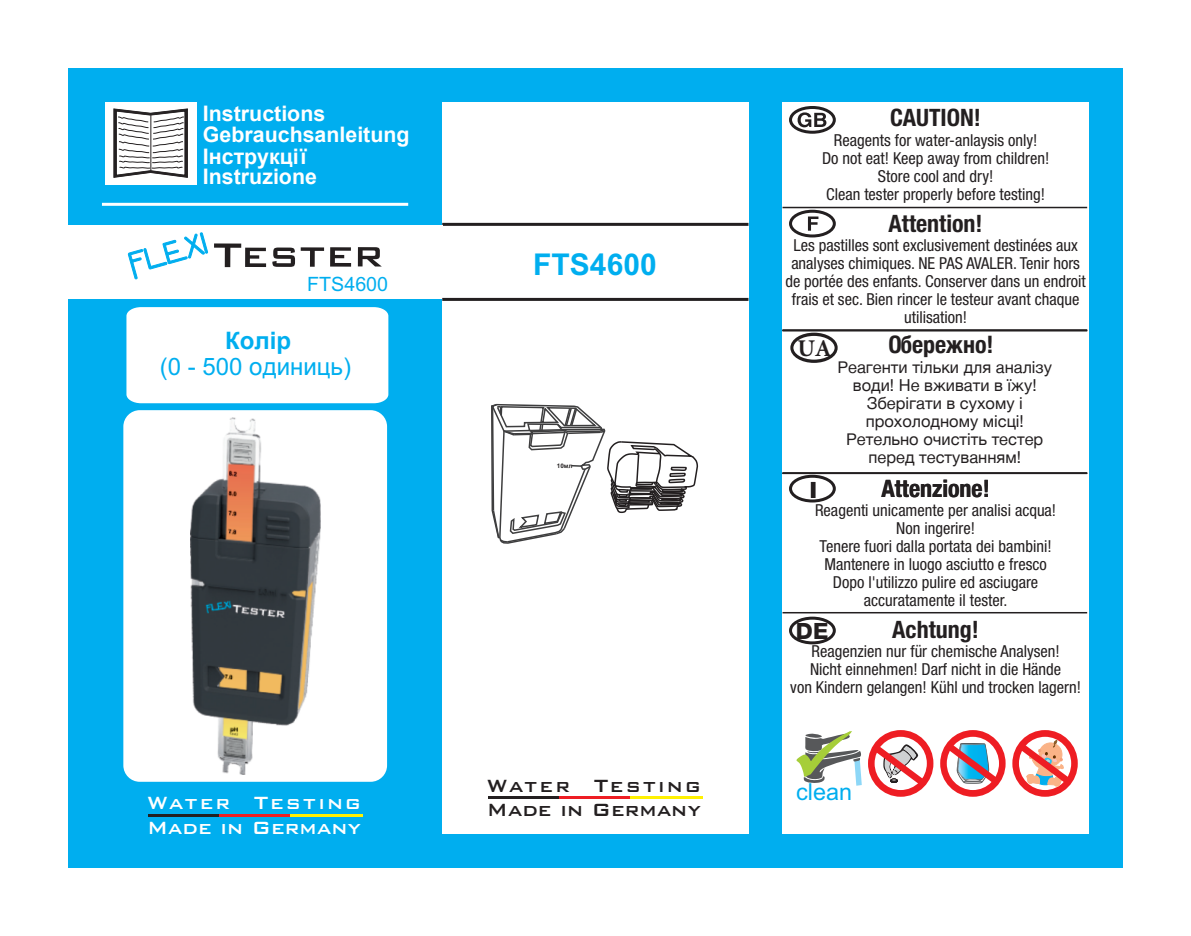
<style>
.page{position:relative;width:1191px;height:936px;background:#fff}
.page>*{position:absolute;margin:0;border:0;box-sizing:border-box;transform-origin:0 0}
.t1{font:700 30px "Arial";color:#00aeef}
.t2{font:700 condensed 24px "Helvetica Neue";color:#231f20}
.t3{font:24px "Arial";color:#00aeef}
.t4{font:700 condensed 24px "Helvetica Neue";color:#231f20}
.t5{font:700 24px "Arial";color:#00aeef}
.t6{font:700 24px "Minion Pro";color:#231f20}
.t7{font:500 23.7px/24.6px "Bank Gothic BT";letter-spacing:.02em;color:#fff;scale:.96 1}
.t8{font:500 23.7px/24.6px "Bank Gothic BT";letter-spacing:.02em;color:#231f20;scale:.96 1}
.t9{font:23.4px "Arial";color:#00aeef}
.t10{font:800 22.5px "Helvetica Neue";color:#231f20}
.t11{font:700 21.3px/21px "Arial";color:#fff}
.t12{font:19.8px "Arial";color:#00aeef}
.t13{font:condensed 16.5px/18px "Helvetica Neue";color:#231f20;text-align:center}
.t14{font:16.5px/18px "Helvetica Neue LT";color:#231f20;text-align:center}
.t15{font:700 6.3px "Arial";color:#231f20}
</style>
<div class="page">
<div style="left:68px;top:68px;width:1055px;height:799px;background:#00aeef"></div>
<div style="left:782px;top:102px;width:306px;height:731px;background:#fff"></div>
<div style="left:442px;top:102px;width:306px;height:731px;background:#fff"></div>
<div style="left:105px;top:102px;width:91px;height:82px;background:#fff"></div>
<svg style="left:113px;top:108px;width:75px;height:70px"></svg>
<hr style="left:102px;top:203px;width:306px;height:3px;background:#fff">
<hr style="left:442px;top:223px;width:306px;height:3px;background:#231f20">
<svg style="left:797px;top:112px;width:29px;height:15px"></svg>
<div style="left:789px;top:106px;width:47px;height:28px;border:3px solid #231f20;border-radius:50%"></div>
<svg style="left:808px;top:216px;width:10px;height:15px"></svg>
<div style="left:789px;top:210px;width:47px;height:27px;border:3px solid #231f20;border-radius:50%"></div>
<div style="left:789px;top:474px;width:47px;height:28px;border:3px solid #231f20;border-radius:50%"></div>
<hr style="left:782px;top:207px;width:305px;height:1px;background:#231f20">
<hr style="left:782px;top:612px;width:305px;height:1px;background:#231f20">
<hr style="left:148px;top:814px;width:72px;height:2px;background:#231f20">
<hr style="left:219px;top:814px;width:73px;height:2px;background:#ee1d23">
<hr style="left:291px;top:814px;width:72px;height:2px;background:#fff101">
<div style="left:68px;top:225px;width:374px;height:73px;background:#fff"></div>
<svg style="left:121px;top:232px;width:271px;height:172px"></svg>
<div style="left:123px;top:410px;width:264px;height:371px;background:#fff;border-radius:16px"></div>
<img style="left:190px;top:417px;width:130px;height:357px">
<hr style="left:442px;top:298px;width:306px;height:3px;background:#231f20">
<hr style="left:488px;top:796px;width:72px;height:3px;background:#231f20">
<hr style="left:559px;top:796px;width:72px;height:3px;background:#ee1d23">
<hr style="left:630px;top:796px;width:73px;height:3px;background:#fff101">
<svg style="left:1012px;top:730px;width:65px;height:66px"></svg>
<svg style="left:1019px;top:740px;width:51px;height:46px"></svg>
<svg style="left:868px;top:730px;width:65px;height:66px"></svg>
<svg style="left:875px;top:744px;width:51px;height:42px"></svg>
<svg style="left:940px;top:730px;width:65px;height:66px"></svg>
<svg style="left:947px;top:742px;width:51px;height:41px"></svg>
<svg style="left:796px;top:731px;width:66px;height:54px"></svg>
<div style="left:789px;top:616px;width:47px;height:28px;border:3px solid #231f20;border-radius:50%"></div>
<svg style="left:491px;top:403px;width:208px;height:141px"></svg>
<hr style="left:782px;top:329px;width:305px;height:2px;background:#231f20">
<hr style="left:782px;top:472px;width:305px;height:2px;background:#231f20">
<div style="left:790px;top:333px;width:47px;height:30px;border:3px solid #231f20;border-radius:50%"></div>
<p class="t11" style="left:203px;top:103px;width:208px">Instructions<br>Gebrauchsanleitung<br>Інструкції<br>Instruzione</p>
<p class="t12" style="left:307px;top:277px;width:83px">FTS4600</p>
<h2 class="t5" style="left:225px;top:324px;width:67px">Колір</h2>
<h2 class="t3" style="left:160px;top:358px;width:193px">(0 - 500 одиниць)</h2>
<h3 class="t7" style="left:147px;top:790px;width:224px">Water Testing<br>Made in Germany</h3>
<h2 class="t2" style="left:890px;top:107px;width:92px">CAUTION!</h2>
<p class="t13" style="left:822px;top:132px;width:229px">Reagents for water-anlaysis only!<br>Do not eat! Keep away from children!</p>
<p class="t13" style="left:826px;top:168px;width:220px">Store cool and dry!<br>Clean tester properly before testing!</p>
<h1 class="t1" style="left:533px;top:253px;width:125px">FTS4600</h1>
<p class="t15" style="left:557px;top:463px;width:17px;rotate:1deg">10мл</p>
<h2 class="t2" style="left:888px;top:213px;width:96px">Attention!</h2>
<p class="t13" style="left:785px;top:237px;width:302px">Les pastilles sont exclusivement destinées aux analyses chimiques. NE PAS AVALER. Tenir hors de portée des enfants. Conserver dans un endroit frais et sec. Bien rincer le testeur avant chaque utilisation!</p>
<h2 class="t4" style="left:888px;top:329px;width:107px">Обережно!</h2>
<p class="t14" style="left:837px;top:358px;width:216px">Реагенти тільки для аналізу води! Не вживати в їжу!<br>Зберігати в сухому і прохолодному місці!<br>Ретельно очистіть тестер перед тестуванням!</p>
<h2 class="t6" style="left:797px;top:332px;width:36px">UA</h2>
<h3 class="t10" style="left:810px;top:480px;width:9px">I</h3>
<h2 class="t2" style="left:881px;top:478px;width:110px">Attenzione!</h2>
<p class="t13" style="left:815px;top:502px;width:243px">Reagenti unicamente per analisi acqua!<br>Non ingerire!</p>
<p class="t13" style="left:819px;top:538px;width:233px">Tenere fuori dalla portata dei bambini!</p>
<p class="t13" style="left:824px;top:556px;width:224px">Mantenere in luogo asciutto e fresco<br>Dopo l'utilizzo pulire ed asciugare</p>
<p class="t13" style="left:863px;top:592px;width:145px">accuratamente il tester.</p>
<p class="t13" style="left:811px;top:643px;width:250px">Reagenzien nur für chemische Analysen!</p>
<h2 class="t2" style="left:892px;top:619px;width:88px">Achtung!</h2>
<h3 class="t10" style="left:796px;top:621px;width:34px">DE</h3>
<p class="t13" style="left:810px;top:661px;width:253px">Nicht einnehmen! Darf nicht in die Hände</p>
<p class="t13" style="left:790px;top:679px;width:292px">von Kindern gelangen! Kühl und trocken lagern!</p>
<h3 class="t8" style="left:487px;top:773px;width:224px">Water Testing<br>Made in Germany</h3>
<h3 class="t9" style="left:796px;top:783px;width:57px">clean</h3>
</div>
